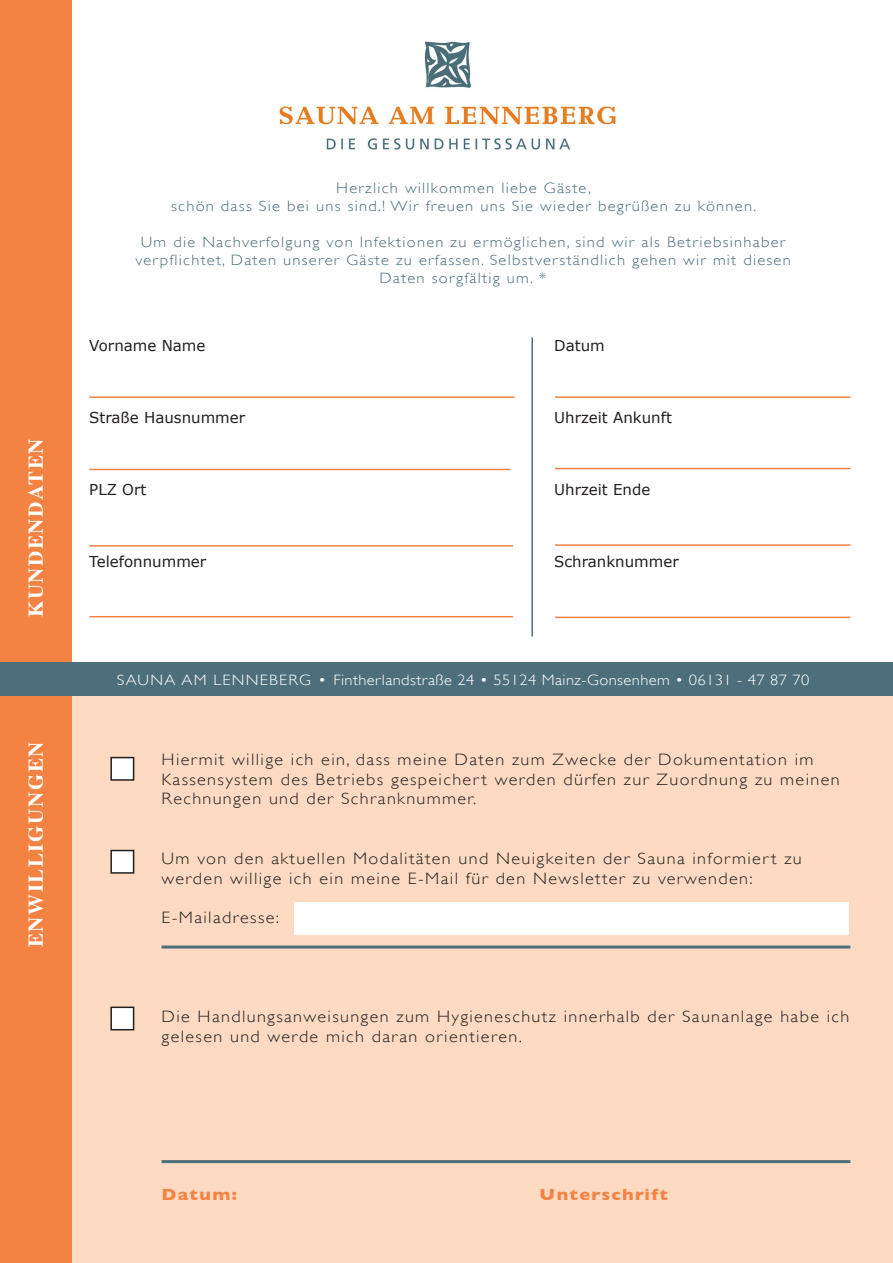
<style>
.page{position:relative;width:893px;height:1263px;background:#fff}
.page>*{position:absolute;margin:0;border:0;box-sizing:border-box;transform-origin:0 0}
.t1{font:700 21px "Times";letter-spacing:.075em;color:#fff}
.t2{font:300 16.5px/19.8px "Gill Sans";letter-spacing:.075em;color:#231f20;scale:1.1 1}
.t3{font:700 16.5px "Gill Sans";letter-spacing:.075em;color:#f48343;scale:1.1 1}
.t4{font:300 15px/18px "Gill Sans";letter-spacing:.075em;color:#4d6f7c;text-align:center;scale:1.1 1}
.t5{font:15px "Verdana";color:#231f20}
.t6{font:300 15px "Gill Sans";letter-spacing:.025em;color:#fff;scale:1.1 1}
</style>
<div class="page">
<div style="left:0;top:692px;width:893px;height:571px;background:#fddac1"></div>
<img style="left:279px;top:41px;width:337px;height:109px">
<div style="left:0;top:0;width:71px;height:1263px;background:#f48343"></div>
<div style="left:0;top:662px;width:893px;height:34px;background:#4d6f7c"></div>
<hr style="left:531px;top:337px;width:2px;height:299px;background:#4d6f7c">
<hr style="left:89px;top:396px;width:425px;height:2px;background:#f48343">
<hr style="left:555px;top:396px;width:295px;height:2px;background:#f48343">
<hr style="left:555px;top:468px;width:295px;height:1px;background:#f48343">
<hr style="left:555px;top:544px;width:295px;height:2px;background:#f48343">
<hr style="left:555px;top:617px;width:295px;height:1px;background:#f48343">
<hr style="left:89px;top:469px;width:421px;height:1px;background:#f48343">
<hr style="left:89px;top:545px;width:424px;height:2px;background:#f48343">
<hr style="left:89px;top:616px;width:424px;height:1px;background:#f48343">
<div style="left:111px;top:757px;width:23px;height:23px;background:#fff"></div>
<div style="left:110px;top:757px;width:24px;height:24px;border:2px solid #231f20"></div>
<div style="left:111px;top:850px;width:23px;height:23px;background:#fff"></div>
<div style="left:110px;top:850px;width:24px;height:24px;border:2px solid #231f20"></div>
<div style="left:111px;top:1007px;width:23px;height:23px;background:#fff"></div>
<div style="left:110px;top:1006px;width:24px;height:24px;border:2px solid #231f20"></div>
<hr style="left:162px;top:945px;width:688px;height:3px;background:#4d6f7c">
<hr style="left:162px;top:1160px;width:688px;height:3px;background:#4d6f7c">
<div style="left:294px;top:902px;width:554px;height:33px;background:#fff"></div>
<p class="t1" style="left:16px;top:617px;width:180px;rotate:-90deg">Kundendaten</p>
<p class="t1" style="left:16px;top:947px;width:207px;rotate:-90deg">Enwilligungen</p>
<p class="t4" style="left:171px;top:179px;width:533px">Herzlich willkommen liebe Gäste,<br>schön dass Sie bei uns sind.! Wir freuen uns Sie wieder begrüßen zu können.</p>
<p class="t4" style="left:135px;top:233px;width:597px">Um die Nachverfolgung von Infektionen zu ermöglichen, sind wir als Betriebsinhaber verpflichtet, Daten unserer Gäste zu erfassen. Selbstverständlich gehen wir mit diesen<br>Daten sorgfältig um. *</p>
<p class="t5" style="left:89px;top:336px;width:118px">Vorname Name</p>
<p class="t5" style="left:554px;top:336px;width:52px">Datum</p>
<p class="t5" style="left:89px;top:408px;width:157px">Straße Hausnummer</p>
<p class="t5" style="left:554px;top:408px;width:119px">Uhrzeit Ankunft</p>
<p class="t5" style="left:89px;top:480px;width:59px">PLZ Ort</p>
<p class="t5" style="left:554px;top:480px;width:98px">Uhrzeit Ende</p>
<p class="t5" style="left:89px;top:552px;width:119px">Telefonnummer</p>
<p class="t5" style="left:554px;top:552px;width:126px">Schranknummer</p>
<p class="t6" style="left:117px;top:672px;width:631px">Sauna am Lenneberg • Fintherlandstraße 24 • 55124 Mainz-Gonsenhem • 06131 - 47 87 70</p>
<p class="t2" style="left:162px;top:749px;width:618px">Hiermit willige ich ein, dass meine Daten zum Zwecke der Dokumentation im<br>Kassensystem des Betriebs gespeichert werden dürfen zur Zuordnung zu meinen<br>Rechnungen und der Schranknummer.</p>
<p class="t2" style="left:162px;top:848px;width:584px">Um von den aktuellen Modalitäten und Neuigkeiten der Sauna informiert zu werden willige ich ein meine E-Mail für den Newsletter zu verwenden:</p>
<p class="t2" style="left:162px;top:908px;width:108px">E-M ailadresse:</p>
<p class="t2" style="left:162px;top:1007px;width:627px">Die Handlungsanweisungen zum Hygieneschutz innerhalb der Saunanlage habe ich gelesen und werde mich daran orientieren.</p>
<p class="t3" style="left:162px;top:1185px;width:70px">Datum:</p>
<p class="t3" style="left:540px;top:1185px;width:118px">Unterschrift</p>
</div>
